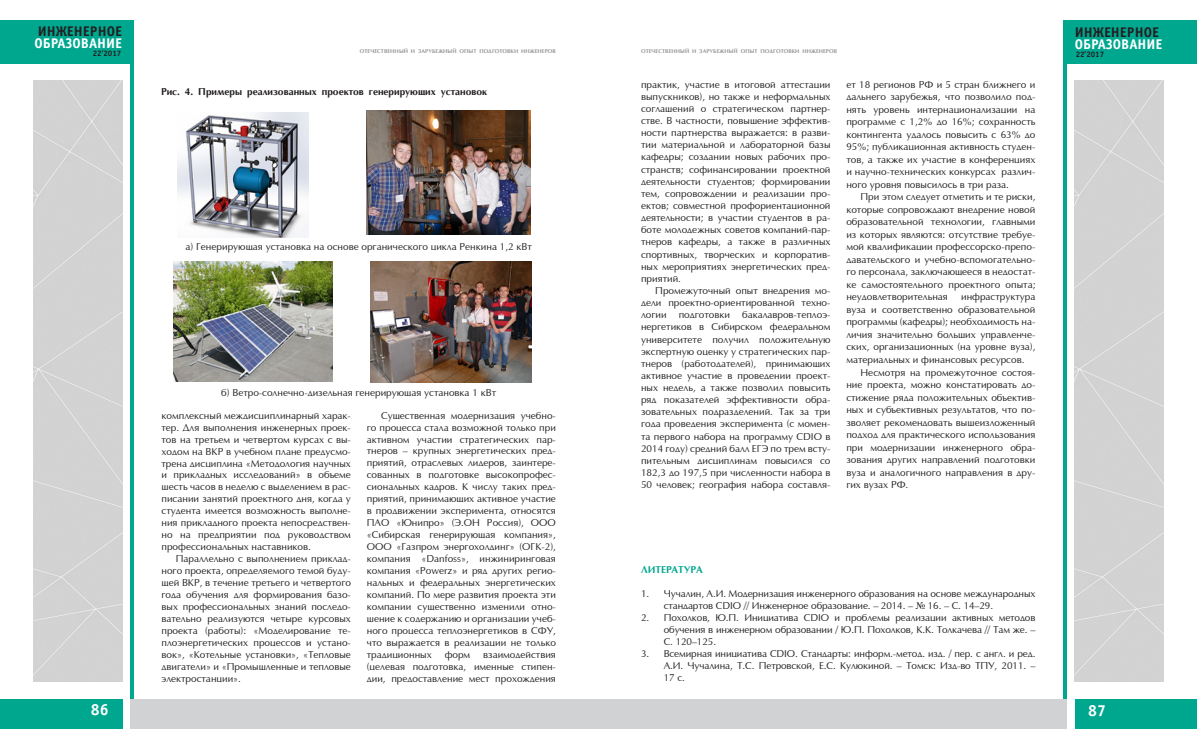
<style>
.page{position:relative;width:1197px;height:755px;background:#fff}
.page>*{position:absolute;margin:0;border:0;box-sizing:border-box;transform-origin:0 0}
.t1{font:700 16px "Officina Sans C";color:#fff}
.t2{font:700 14px "Officina Sans C";color:#fff}
.t3{font:700 14px "Officina Sans C";color:#231f20}
.main_nn{font:10px/12px "Optima";color:#231f20;text-align:justify}
.t4{font:700 10px "AG Optima";color:#231f20}
.t5{font:700 10px "AG Optima";color:#00a78f}
.t6{font:700 8px "Officina Sans C";color:#231f20}
.t7{font:700 5.5px "AG Optima";letter-spacing:.01em;color:#939598}
.s1{font-family:"Times New Roman"}
</style>
<div class="page">
<div style="left:1063px;top:20px;width:133px;height:43px;background:#00a78f"></div>
<div style="left:1074px;top:698px;width:122px;height:30px;background:#00a78f"></div>
<div style="left:0;top:698px;width:122px;height:30px;background:#00a78f"></div>
<div style="left:0;top:20px;width:133px;height:43px;background:#00a78f"></div>
<hr style="left:1063px;top:45px;width:3px;height:653px;background:#00a78f">
<hr style="left:130px;top:45px;width:3px;height:653px;background:#00a78f">
<div style="left:33px;top:80px;width:89px;height:601px;background:#d3d3d3"></div>
<div style="left:130px;top:698px;width:468px;height:30px;background:#d1d2d4"></div>
<div style="left:598px;top:698px;width:468px;height:30px;background:#d1d2d4"></div>
<div style="left:1074px;top:80px;width:89px;height:601px;background:#d3d3d3"></div>
<img style="left:177px;top:112px;width:131px;height:125px">
<img style="left:366px;top:111px;width:164px;height:123px">
<img style="left:173px;top:261px;width:160px;height:120px">
<img style="left:370px;top:261px;width:161px;height:121px">
<h2 class="t3" style="left:38px;top:23px;width:86px">ИНЖЕНЕРНОЕ</h2>
<h2 class="t2" style="left:34px;top:35px;width:89px">ОБРАЗОВАНИЕ</h2>
<p class="t6" style="left:93px;top:49px;width:30px">22’2017</p>
<p class="t7" style="left:360px;top:48px;width:197px">ОТЕЧЕСТВЕННЫЙ И ЗАРУБЕЖНЫЙ ОПЫТ ПОДГОТОВКИ ИНЖЕНЕРОВ</p>
<p class="t7" style="left:641px;top:48px;width:197px">ОТЕЧЕСТВЕННЫЙ И ЗАРУБЕЖНЫЙ ОПЫТ ПОДГОТОВКИ ИНЖЕНЕРОВ</p>
<p class="t4" style="left:161px;top:86px;width:327px">Рис. 4. Примеры реализованных проектов генерирующих установок</p>
<p class="main_nn" style="left:185px;top:241px;width:348px">а) Генерирующая установка на основе органического цикла Ренкина 1,2 кВт</p>
<p class="main_nn" style="left:221px;top:387px;width:276px">б) Ветро-солнечно-дизельная генерирующая установка 1 кВт</p>
<p class="main_nn" style="left:161px;top:409px;width:191px">комплексный междисциплинарный харак&shy;тер. Для выполнения инженерных проек&shy;тов на третьем и четвертом курсах с вы&shy;ходом на ВКР в учебном плане предусмо&shy;трена дисциплина «Методология научных и прикладных исследований» в объеме шесть часов в неделю с выделением в рас&shy;писании занятий проектного дня, когда у студента имеется возможность выполне&shy;ния прикладного проекта непосредствен&shy;но на предприятии под руководством профессиональных наставников.</p>
<p class="main_nn" style="left:161px;top:553px;width:191px;text-indent:14px">Параллельно с выполнением приклад&shy;ного проекта, определяемого темой буду&shy;щей ВКР, в течение третьего и четвертого года обучения для формирования базо&shy;вых профессиональных знаний последо&shy;вательно реализуются четыре курсовых проекта (работы): «Моделирование те&shy;плоэнергетических процессов и устано&shy;вок», «Котельные установки», «Тепловые двигатели» и «Промышленные и тепловые электростанции».</p>
<p class="main_nn" style="left:367px;top:409px;width:190px;text-indent:14px">Существенная модернизация учебно&shy;го процесса стала возможной только при активном участии стратегических пар&shy;тнеров – крупных энергетических пред&shy;приятий, отраслевых лидеров, заинтере&shy;сованных в подготовке высокопрофес&shy;сиональных кадров. К числу таких пред&shy;приятий, принимающих активное участие в продвижении эксперимента, относятся ПАО «Юнипро» (Э.ОН Россия), ООО «Сибирская генерирующая компания», ООО «Газпром энергохолдинг» (ОГК-2), компания «Danfoss», инжиниринговая компания «Powerz» и ряд других регио&shy;нальных и федеральных энергетических компаний. По мере развития проекта эти компании существенно изменили отно&shy;шение к содержанию и организации учеб&shy;ного процесса теплоэнергетиков в СФУ, что выражается в реализации не только традиционных</p>
<p class="main_nn" style="left:444px;top:648px;width:27px">форм</p>
<p class="main_nn" style="left:367px;top:648px;width:190px;text-indent:116px">взаимодействия (целевая подготовка, именные стипен&shy;дии, предоставление мест прохождения</p>
<p class="main_nn" style="left:641px;top:78px;width:191px">практик, участие в итоговой аттестации выпускников), но также и неформальных соглашений о стратегическом партнер&shy;стве. В частности, повышение эффектив&shy;ности партнерства выражается: в разви&shy;тии материальной и лабораторной базы кафедры; создании новых рабочих про&shy;странств; софинансировании проектной деятельности студентов; формировании тем, сопровождении и реализации про&shy;ектов; совместной профориентационной деятельности; в участии студентов в ра&shy;боте молодежных советов компаний-пар&shy;тнеров кафедры, а также в различных спортивных, творческих и корпоратив&shy;ных мероприятиях энергетических пред&shy;приятий.</p>
<p class="main_nn" style="left:641px;top:285px;width:191px;text-indent:14px">Промежуточный опыт внедрения мо&shy;дели проектно-ориентированной техно&shy;логии подготовки бакалавров-теплоэ&shy;нергетиков в Сибирском федеральном университете получил положительную экспертную оценку у стратегических пар&shy;тнеров (работодателей), принимающих активное участие в проведении проект&shy;ных недель, а также позволил повысить ряд показателей эффективности обра&shy;зовательных подразделений. Так за три года проведения эксперимента (с момен&shy;та первого набора на программу CDIO в 2014 году) средний балл ЕГЭ по трем всту&shy;пительным дисциплинам повысился со 182,3 до 197,5 при численности набора в 50 человек; география набора составля-</p>
<p class="main_nn" style="left:846px;top:78px;width:190px;line-height:12.5px">ет 18 регионов РФ и 5 стран ближнего и дальнего зарубежья, что позволило под&shy;нять уровень интернационализации на программе с 1,2% до 16%; сохранность контингента удалось повысить с 63% до 95%; публикационная активность студен&shy;тов, а также их участие в конференциях и научно-технических конкурсах различ&shy;ного уровня повысилось в три раза.</p>
<p class="main_nn" style="left:846px;top:191px;width:190px;line-height:12.5px;text-indent:14px">При этом следует отметить и те риски, которые сопровождают внедрение новой образовательной технологии, главными из которых являются: отсутствие требуе&shy;мой квалификации профессорско-препо&shy;давательского и учебно-вспомогательно&shy;го персонала, заключающееся в недостат&shy;ке самостоятельного проектного опыта; неудовлетворительная</p>
<p class="main_nn" style="left:846px;top:291px;width:190px;line-height:12.5px;text-indent:115px">инфраструктура вуза и соответственно образовательной программы (кафедры); необходимость на&shy;личия значительно больших управленче&shy;ских, организационных (на уровне вуза), материальных и финансовых ресурсов.</p>
<p class="main_nn" style="left:846px;top:366px;width:190px;line-height:12.5px;text-indent:14px">Несмотря на промежуточное состоя&shy;ние проекта, можно констатировать до&shy;стижение ряда положительных объектив&shy;ных и субъективных результатов, что по&shy;зволяет рекомендовать вышеизложенный подход для практического использования при модернизации инженерного обра&shy;зования других направлений подготовки вуза и аналогичного направления в дру&shy;гих вузах РФ.</p>
<p class="t5" style="left:641px;top:563px;width:63px">ЛИТЕРАТУРА</p>
<p class="main_nn" style="left:663px;top:587px;width:373px;text-indent:-23px">1. Чучалин, А.И. Модернизация инженерного образования на основе международных стандартов CDIO // Инженерное образование. – 2014. – <span class="s1">№</span> 16. – С. 14–29.</p>
<p class="main_nn" style="left:663px;top:611px;width:373px;text-indent:-23px">2. Похолков, Ю.П. Инициатива CDIO и проблемы реализации активных методов обучения в инженерном образовании / Ю.П. Похолков, К.К. Толкачева // Там же. – С. 120–125.</p>
<p class="main_nn" style="left:663px;top:647px;width:373px;text-indent:-23px">3. Всемирная инициатива CDIO. Стандарты: информ.-метод. изд. / пер. с англ. и ред.<br>А.И. Чучалина, Т.С. Петровской, Е.С. Кулюкиной. – Томск: Изд-во ТПУ, 2011. – 17 с.</p>
<h2 class="t3" style="left:1074px;top:24px;width:86px">ИНЖЕНЕРНОЕ</h2>
<h2 class="t2" style="left:1074px;top:36px;width:89px">ОБРАЗОВАНИЕ</h2>
<p class="t6" style="left:1075px;top:49px;width:30px">22’2017</p>
<h1 class="t1" style="left:91px;top:700px;width:19px">86</h1>
<h1 class="t1" style="left:1088px;top:700px;width:19px">87</h1>
</div>
